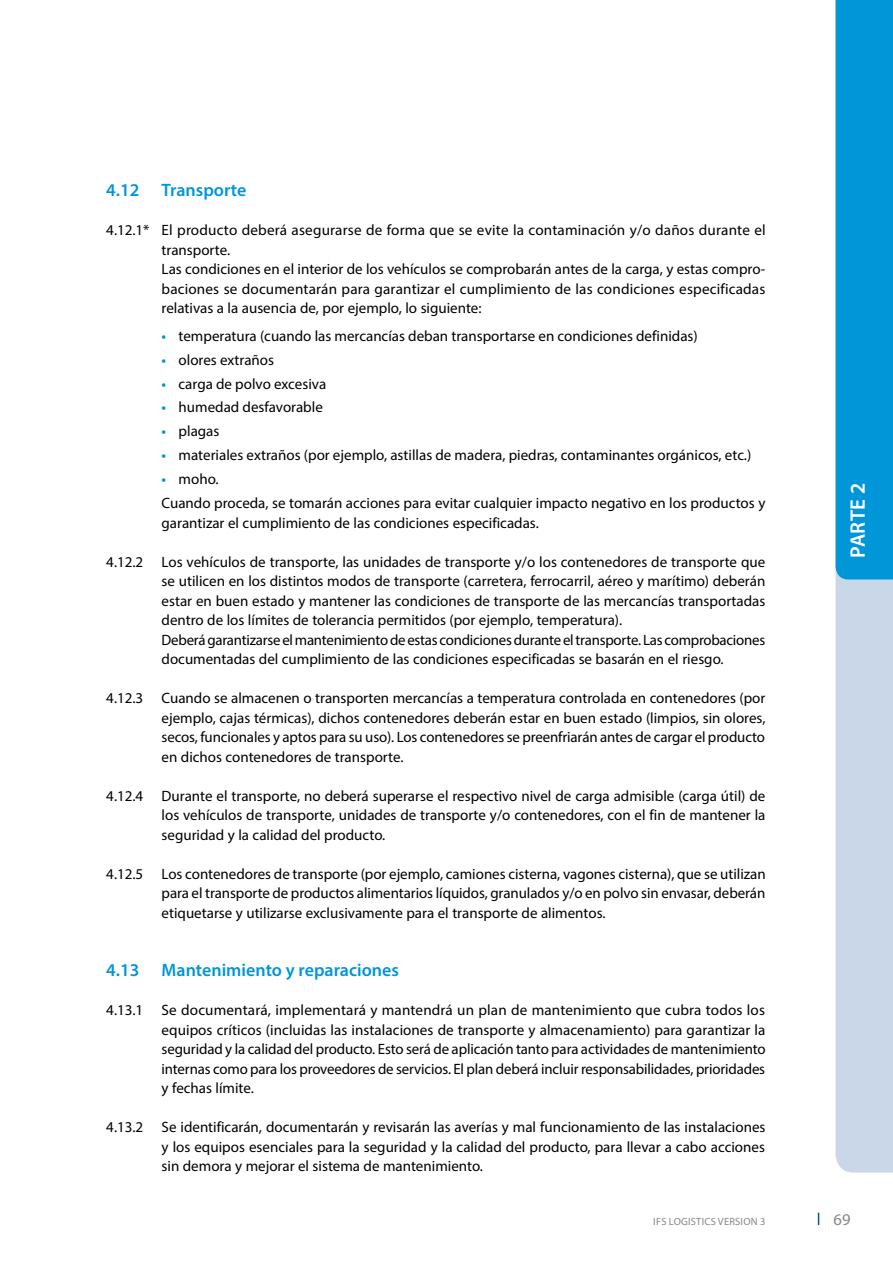
<style>
.page{position:relative;width:893px;height:1263px;background:#fff}
.page>*{position:absolute;margin:0;border:0;box-sizing:border-box;transform-origin:0 0}
.t1{font:600 21px "Myriad Pro";letter-spacing:.02em;color:#fff}
.t2{font:600 18px "Myriad Pro";color:#0096d7}
.t3{font:16.5px "Myriad Pro";color:#868786}
.t4{font:15px/19.5px "Myriad Pro";color:#000;text-align:justify}
.t5{font:10.5px "Myriad Pro";letter-spacing:.02em;color:#868786}
.s1{font-weight:600;color:#0096d7}
</style>
<div class="page">
<svg style="left:818px;top:1213px;width:1px;height:12px"></svg>
<div style="left:836px;top:579px;width:57px;height:593px;background:#cad7e9"></div>
<div style="left:836px;top:0;width:57px;height:579px;background:#0096d7"></div>
<p class="t2" style="left:106px;top:179px;width:142px">4.12 Transporte</p>
<p class="t4" style="left:162px;top:220px;width:606px;text-align:left;text-indent:-55px">4.12.1* El producto deberá asegurarse de forma que se evite la contaminación y/o daños durante el transporte.<br>Las condiciones en el interior de los vehículos se comprobarán antes de la carga, y estas compro&shy;baciones se documentarán para garantizar el cumplimiento de las condiciones especificadas relativas a la ausencia de, por ejemplo, lo siguiente:</p>
<p class="t4" style="left:162px;top:326px;width:538px"><span class="s1">•</span> temperatura (cuando las mercancías deban transportarse en condiciones definidas)</p>
<p class="t4" style="left:162px;top:350px;width:114px"><span class="s1">•</span> olores extraños</p>
<p class="t4" style="left:162px;top:374px;width:166px"><span class="s1">•</span> carga de polvo excesiva</p>
<p class="t4" style="left:162px;top:397px;width:163px"><span class="s1">•</span> humedad desfavorable</p>
<p class="t4" style="left:162px;top:421px;width:59px"><span class="s1">•</span> plagas</p>
<p class="t4" style="left:162px;top:445px;width:591px"><span class="s1">•</span> materiales extraños (por ejemplo, astillas de madera, piedras, contaminantes orgánicos, etc.)</p>
<p class="t4" style="left:162px;top:466px;width:605px;line-height:24.5px"><span class="s1">•</span> moho.<br>Cuando proceda, se tomarán acciones para evitar cualquier impacto negativo en los productos y</p>
<p class="t4" style="left:162px;top:512px;width:379px">garantizar el cumplimiento de las condiciones especificadas.</p>
<p class="t4" style="left:162px;top:552px;width:605px;text-align:left;text-indent:-55px">4.12.2 Los vehículos de transporte, las unidades de transporte y/o los contenedores de transporte que se utilicen en los distintos modos de transporte (carretera, ferrocarril, aéreo y marítimo) deberán estar en buen estado y mantener las condiciones de transporte de las mercancías transportadas dentro de los límites de tolerancia permitidos (por ejemplo, temperatura).<br>Deberá garantizarse el mantenimiento de estas condiciones durante el transporte. Las comprobaciones documentadas del cumplimiento de las condiciones especificadas se basarán en el riesgo.</p>
<p class="t4" style="left:162px;top:688px;width:605px;text-indent:-55px">4.12.3 Cuando se almacenen o transporten mercancías a temperatura controlada en contenedores (por ejemplo, cajas térmicas), dichos contenedores deberán estar en buen estado (limpios, sin olores, secos, funcionales y aptos para su uso). Los contenedores se preenfriarán antes de cargar el producto en dichos contenedores de transporte.</p>
<p class="t4" style="left:162px;top:786px;width:605px;text-indent:-55px">4.12.4 Durante el transporte, no deberá superarse el respectivo nivel de carga admisible (carga útil) de los vehículos de transporte, unidades de transporte y/o contenedores, con el fin de mantener la seguridad y la calidad del producto.</p>
<p class="t4" style="left:162px;top:864px;width:606px;text-indent:-55px">4.12.5 Los contenedores de transporte (por ejemplo, camiones cisterna, vagones cisterna), que se utilizan para el transporte de productos alimentarios líquidos, granulados y/o en polvo sin envasar, deberán etiquetarse y utilizarse exclusivamente para el transporte de alimentos.</p>
<p class="t2" style="left:106px;top:959px;width:294px">4.13 Mantenimiento y reparaciones</p>
<p class="t4" style="left:162px;top:1000px;width:606px;text-indent:-55px">4.13.1 Se documentará, implementará y mantendrá un plan de mantenimiento que cubra todos los equipos críticos (incluidas las instalaciones de transporte y almacenamiento) para garantizar la seguridad y la calidad del producto. Esto será de aplicación tanto para actividades de mantenimiento internas como para los proveedores de servicios. El plan deberá incluir responsabilidades, prioridades y fechas límite.</p>
<p class="t4" style="left:162px;top:1117px;width:605px;text-indent:-55px">4.13.2 Se identificarán, documentarán y revisarán las averías y mal funcionamiento de las instalaciones y los equipos esenciales para la seguridad y la calidad del producto, para llevar a cabo acciones sin demora y mejorar el sistema de mantenimiento.</p>
<h1 class="t1" style="left:844px;top:558px;width:76px;rotate:-90deg">PARTE 2</h1>
<p class="t5" style="left:653px;top:1215px;width:114px">IFS LOGISTICS VERSION 3</p>
<p class="t3" style="left:833px;top:1209px;width:18px">69</p>
</div>
